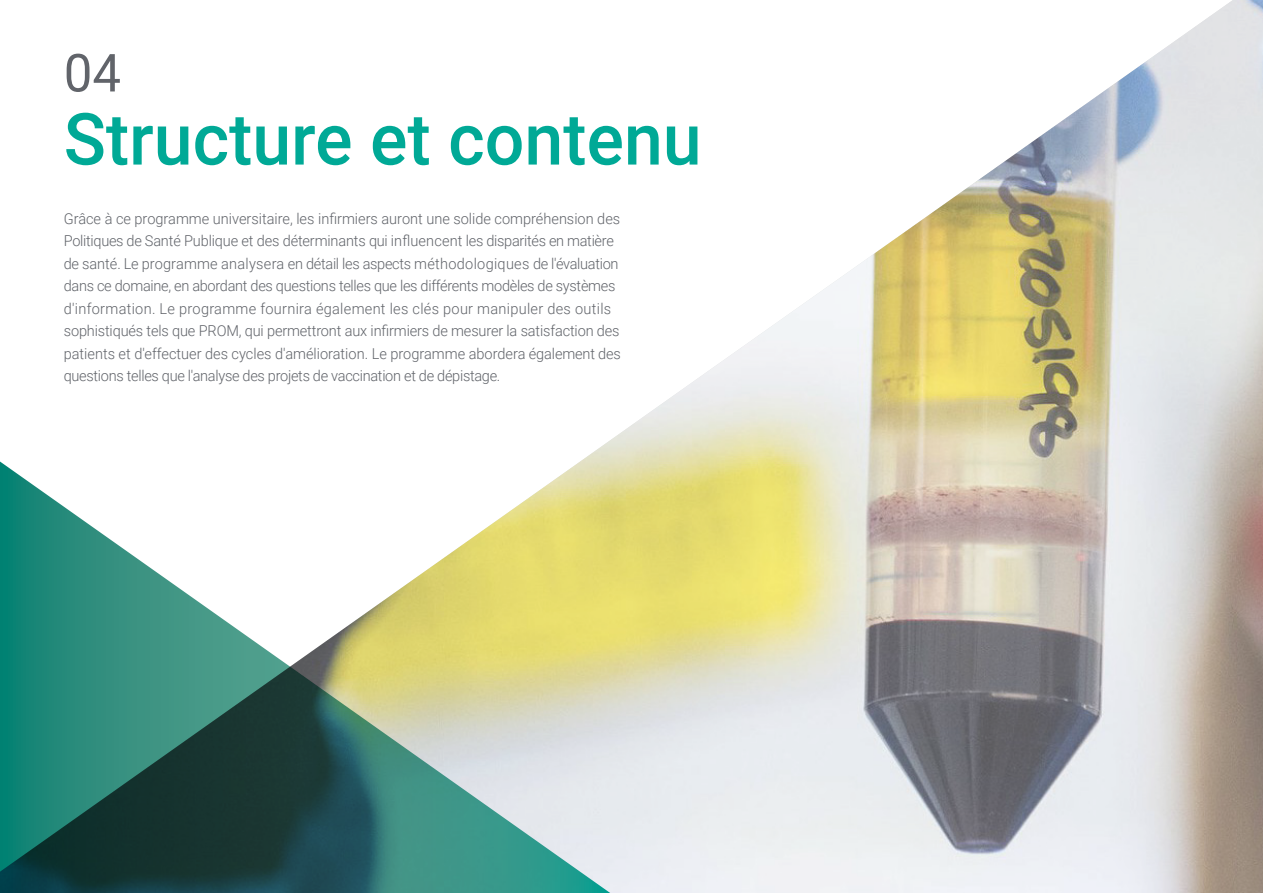
<style>
.page{position:relative;width:1263px;height:893px;background:#fff}
.page>*{position:absolute;margin:0;border:0;box-sizing:border-box;transform-origin:0 0}
.t1{font:500 72px "Roboto";color:#00a996}
.t2{font:52.5px "Roboto";color:#61646a}
.t3{font:300 15px/22.5px "Roboto";letter-spacing:-.01em;color:#61646a}
</style>
<div class="page">
<img style="left:602px;top:0;width:661px;height:893px">
<svg style="left:0;top:446px;width:640px;height:447px"></svg>
<h2 class="t2" style="left:64px;top:36px;width:59px">04</h2>
<h1 class="t1" style="left:64px;top:89px;width:639px">Structure et contenu</h1>
<p class="t3" style="left:64px;top:207px;width:559px">Grâce à ce programme universitaire, les infirmiers auront une solide compréhension des Politiques de Santé Publique et des déterminants qui influencent les disparités en matière de santé. Le programme analysera en détail les aspects méthodologiques de l'évaluation dans ce domaine, en abordant des questions telles que les différents modèles de systèmes d'information. Le programme fournira également les clés pour manipuler des outils sophistiqués tels que PROM, qui permettront aux infirmiers de mesurer la satisfaction des patients et d'effectuer des cycles d'amélioration. Le programme abordera également des questions telles que l'analyse des projets de vaccination et de dépistage.</p>
</div>
